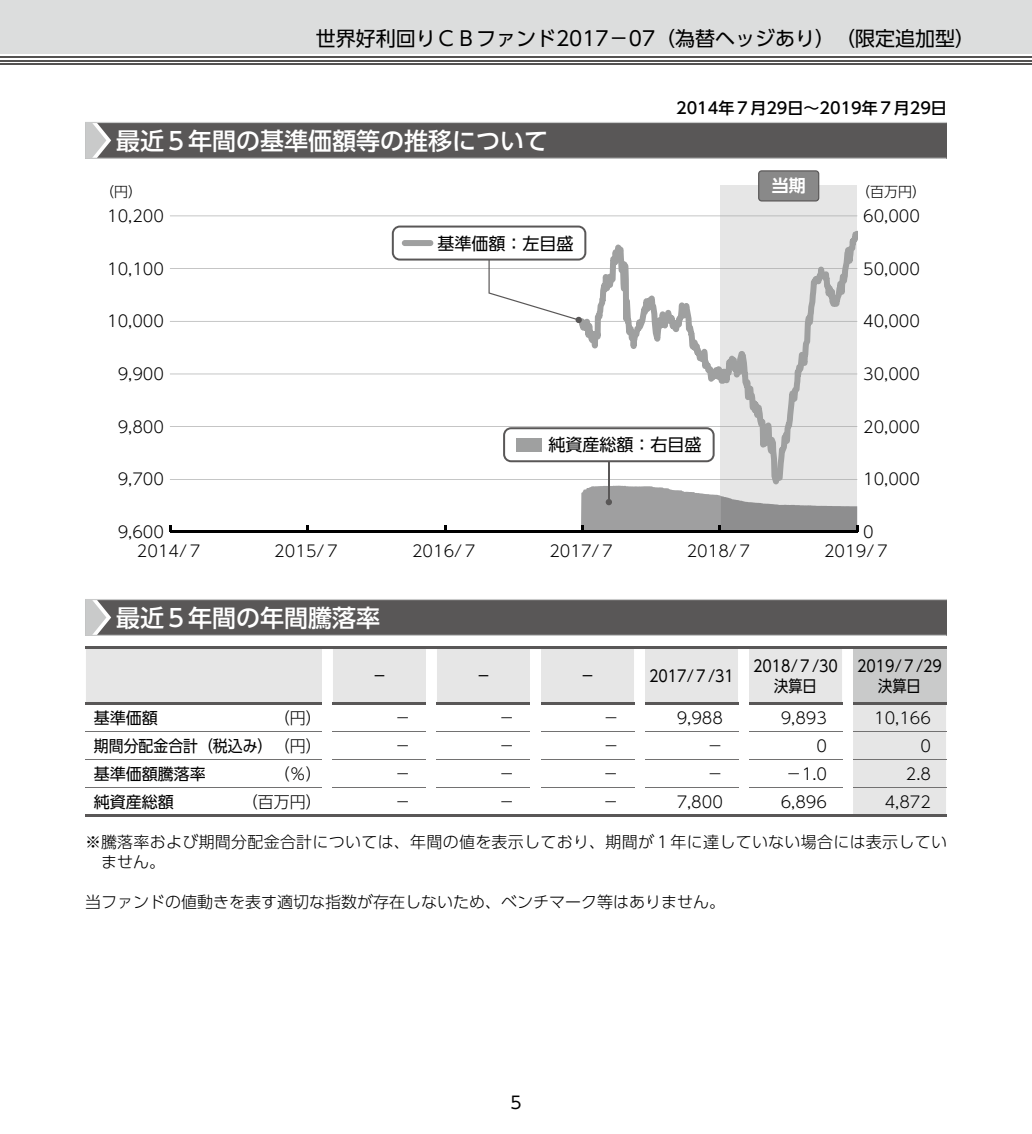
<style>
.page{position:relative;width:1032px;height:1134px;background:#fff}
.page>*{position:absolute;margin:0;border:0;box-sizing:border-box;transform-origin:0 0}
.t1{font:500 24px "UD Shin Go Pro";color:#fff}
.t2{font:20px "UD Shin Go Pro";color:#000}
.t3{font:17px "UD Shin Go Pro";color:#000}
.t4{font:700 17px "UD Shin Go Pro De";color:#fff}
.t5{font:300 16px/20px "UD Shin Go Pro";color:#000}
.t6{font:16px/20px "UD Shin Go Pro";color:#000;text-align:center;scale:.89 1}
.t7{font:500 16px "UD Shin Go Pro";color:#000}
.t8{font:16px "UD Shin Go Pro";color:#000}
.t9{font:16px "UD Shin Go Pro";color:#000;scale:.93 1}
.t10{font:300 14px "UD Shin Go Pro";color:#000}
.s1{font-weight:300}
</style>
<div class="page">
<div style="left:0;top:0;width:1032px;height:54px;background:#dcdddd"></div>
<hr style="left:0;top:63px;width:1032px;height:2px;background:#545251">
<hr style="left:0;top:60px;width:1032px;height:1px;background:#545251">
<hr style="left:0;top:56px;width:1032px;height:2px;background:#545251">
<div style="left:85px;top:122px;width:862px;height:36px;background:#595757"></div>
<hr style="left:85px;top:158px;width:861px;height:1px;background:#c9caca">
<hr style="left:85px;top:122px;width:862px;height:1px;background:#c9caca">
<svg style="left:85px;top:123px;width:26px;height:35px"></svg>
<div style="left:720px;top:186px;width:137px;height:346px;background:#e6e6e6"></div>
<svg style="left:758px;top:170px;width:61px;height:31px;background:#868686"></svg>
<svg style="left:170px;top:216px;width:687px;height:1px"></svg>
<svg style="left:170px;top:374px;width:408px;height:1px"></svg>
<svg style="left:170px;top:479px;width:408px;height:1px"></svg>
<svg style="left:578px;top:322px;width:279px;height:162px"></svg>
<hr style="left:170px;top:531px;width:687px;height:2px;background:#000">
<svg style="left:170px;top:226px;width:687px;height:96px"></svg>
<div style="left:402px;top:240px;width:31px;height:6px;background:#9fa0a0;border-radius:3px"></div>
<hr style="left:608px;top:447px;width:1px;height:55px;background:#595757">
<svg style="left:169px;top:486px;width:689px;height:46px"></svg>
<svg style="left:170px;top:426px;width:687px;height:36px"></svg>
<div style="left:516px;top:438px;width:26px;height:13px;background:#9fa0a0"></div>
<div style="left:85px;top:599px;width:862px;height:36px;background:#595757"></div>
<hr style="left:85px;top:635px;width:861px;height:1px;background:#c9caca">
<hr style="left:85px;top:599px;width:862px;height:1px;background:#c9caca">
<svg style="left:85px;top:600px;width:26px;height:35px"></svg>
<svg style="left:86px;top:647px;width:860px;height:170px"></svg>
<hr style="left:853px;top:815px;width:93px;height:2px;background:#595757">
<hr style="left:645px;top:703px;width:93px;height:2px;background:#595757">
<p class="t2" style="left:316px;top:22px;width:661px">世界好利回りＣＢファンド2017－07（為替ヘッジあり）（限定追加型）</p>
<h1 class="t1" style="left:116px;top:121px;width:433px">最近５年間の基準価額等の推移について</h1>
<p class="t7" style="left:676px;top:95px;width:272px">2014年７月29日～2019年７月29日</p>
<p class="t4" style="left:772px;top:172px;width:35px">当期</p>
<p class="t10" style="left:100px;top:181px;width:43px">（円）</p>
<p class="t10" style="left:856px;top:181px;width:71px">（百万円）</p>
<p class="t3" style="left:437px;top:229px;width:138px">基準価額：左目盛</p>
<p class="t5" style="left:107px;top:205px;width:58px">10,200</p>
<p class="t5" style="left:863px;top:205px;width:58px">60,000</p>
<p class="t5" style="left:107px;top:258px;width:58px">10,100</p>
<p class="t5" style="left:863px;top:258px;width:58px">50,000</p>
<p class="t5" style="left:107px;top:311px;width:58px">10,000</p>
<p class="t5" style="left:863px;top:311px;width:58px">40,000</p>
<p class="t5" style="left:118px;top:363px;width:48px">9,900</p>
<p class="t5" style="left:863px;top:363px;width:58px">30,000</p>
<p class="t5" style="left:118px;top:416px;width:48px">9,800</p>
<p class="t5" style="left:863px;top:416px;width:58px">20,000</p>
<p class="t3" style="left:549px;top:431px;width:154px">純資産総額：右目盛</p>
<p class="t5" style="left:118px;top:469px;width:48px">9,700</p>
<p class="t5" style="left:863px;top:469px;width:58px">10,000</p>
<p class="t5" style="left:118px;top:521px;width:48px">9,600</p>
<p class="t5" style="left:863px;top:521px;width:12px">0</p>
<p class="t5" style="left:137px;top:540px;width:68px">2014/７</p>
<p class="t5" style="left:274px;top:540px;width:68px">2015/７</p>
<p class="t5" style="left:412px;top:540px;width:68px">2016/７</p>
<p class="t5" style="left:549px;top:540px;width:68px">2017/７</p>
<p class="t5" style="left:687px;top:540px;width:68px">2018/７</p>
<p class="t5" style="left:824px;top:540px;width:68px">2019/７</p>
<h1 class="t1" style="left:116px;top:598px;width:265px">最近５年間の年間騰落率</h1>
<p class="t6" style="left:372px;top:665px;width:17px">－</p>
<p class="t6" style="left:476px;top:665px;width:17px">－</p>
<p class="t6" style="left:580px;top:665px;width:17px">－</p>
<p class="t6" style="left:649px;top:665px;width:97px">2017/７/31</p>
<p class="t6" style="left:753px;top:655px;width:97px">2018/７/30決算日</p>
<p class="t6" style="left:857px;top:655px;width:97px">2019/７/29決算日</p>
<p class="t8" style="left:94px;top:705px;width:65px">基準価額</p>
<p class="t5" style="left:274px;top:708px;width:49px">（円）</p>
<p class="t5" style="left:395px;top:708px;width:17px">－</p>
<p class="t5" style="left:499px;top:708px;width:17px">－</p>
<p class="t5" style="left:603px;top:708px;width:17px">－</p>
<p class="t5" style="left:677px;top:708px;width:48px">9,988</p>
<p class="t5" style="left:781px;top:708px;width:48px">9,893</p>
<p class="t5" style="left:874px;top:708px;width:58px">10,166</p>
<p class="t9" style="left:94px;top:733px;width:247px">期間分配金合計（税込み）<span class="s1">（円）</span></p>
<p class="t5" style="left:395px;top:735px;width:17px">－</p>
<p class="t5" style="left:499px;top:735px;width:17px">－</p>
<p class="t5" style="left:603px;top:735px;width:17px">－</p>
<p class="t5" style="left:707px;top:735px;width:17px">－</p>
<p class="t5" style="left:816px;top:735px;width:12px">0</p>
<p class="t5" style="left:920px;top:735px;width:12px">0</p>
<p class="t8" style="left:94px;top:761px;width:113px">基準価額騰落率</p>
<p class="t5" style="left:274px;top:763px;width:49px">（％）</p>
<p class="t5" style="left:395px;top:763px;width:17px">－</p>
<p class="t5" style="left:499px;top:763px;width:17px">－</p>
<p class="t5" style="left:603px;top:763px;width:17px">－</p>
<p class="t5" style="left:707px;top:763px;width:17px">－</p>
<p class="t5" style="left:786px;top:763px;width:43px">－1.0</p>
<p class="t5" style="left:906px;top:763px;width:27px">2.8</p>
<p class="t8" style="left:94px;top:789px;width:81px">純資産総額</p>
<p class="t5" style="left:242px;top:791px;width:81px">（百万円）</p>
<p class="t5" style="left:395px;top:791px;width:17px">－</p>
<p class="t5" style="left:499px;top:791px;width:17px">－</p>
<p class="t5" style="left:603px;top:791px;width:17px">－</p>
<p class="t5" style="left:677px;top:791px;width:48px">7,800</p>
<p class="t5" style="left:781px;top:791px;width:48px">6,896</p>
<p class="t5" style="left:885px;top:791px;width:48px">4,872</p>
<p class="t5" style="left:101px;top:831px;width:847px;text-indent:-16px">※騰落率および期間分配金合計については、年間の値を表示しており、期間が１年に達していない場合には表示していません。</p>
<p class="t5" style="left:85px;top:891px;width:641px">当ファンドの値動きを表す適切な指数が存在しないため、ベンチマーク等はありません。</p>
<p class="t3" style="left:510px;top:1089px;width:13px">5</p>
</div>
